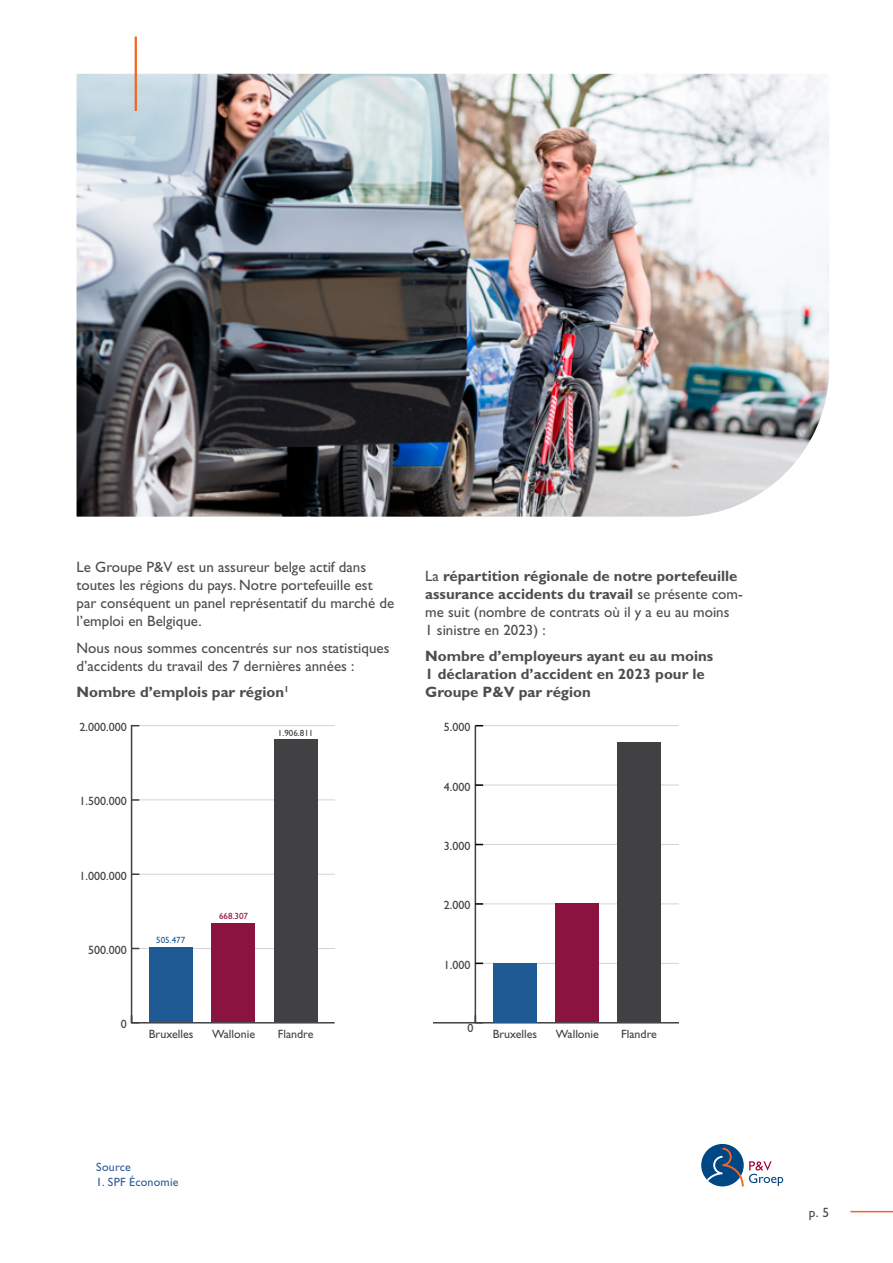
<style>
.page{position:relative;width:893px;height:1263px;background:#fff}
.page>*{position:absolute;margin:0;border:0;box-sizing:border-box;transform-origin:0 0}
.t1{font:15px/18px "Gill Sans Std";color:#4d4d4f}
.t2{font:700 15px/18px "Gill Sans Std";color:#4d4d4f}
.t3{font:13.5px "Gill Sans Std";color:#4d4d4f}
.t4{font:12px "Gill Sans Std";color:#414042}
.t5{font:12px "Gill Sans Std";letter-spacing:.015em;color:#2e5d97}
.t6{font:9px "Gill Sans Std";color:#414042}
.t7{font:9px "Gill Sans Std";color:#8b133f}
.t8{font:9px "Gill Sans Std";color:#205a95}
.s1{font-weight:700}
</style>
<div class="page">
<hr style="left:892px;top:0;width:1px;height:1263px;background:#000">
<img style="left:77px;top:74px;width:752px;height:443px">
<hr style="left:135px;top:37px;width:2px;height:74px;background:#f26522">
<svg style="left:701px;top:1144px;width:82px;height:42px"></svg>
<hr style="left:132px;top:948px;width:203px;height:1px;background:#d1d3d4">
<hr style="left:132px;top:874px;width:203px;height:1px;background:#d1d3d4">
<hr style="left:132px;top:800px;width:203px;height:1px;background:#d1d3d4">
<hr style="left:132px;top:725px;width:203px;height:1px;background:#d1d3d4">
<hr style="left:132px;top:1022px;width:203px;height:1px;background:#414042">
<hr style="left:131px;top:725px;width:1px;height:298px;background:#414042">
<svg style="left:132px;top:873px;width:7px;height:2px"></svg>
<svg style="left:132px;top:799px;width:7px;height:2px"></svg>
<div style="left:274px;top:739px;width:43px;height:283px;background:#414042"></div>
<div style="left:211px;top:923px;width:44px;height:99px;background:#8b133f"></div>
<div style="left:149px;top:948px;width:44px;height:74px;background:#205a95"></div>
<hr style="left:475px;top:963px;width:204px;height:1px;background:#d1d3d4">
<hr style="left:475px;top:904px;width:204px;height:1px;background:#d1d3d4">
<hr style="left:475px;top:844px;width:204px;height:1px;background:#d1d3d4">
<hr style="left:475px;top:725px;width:204px;height:1px;background:#d1d3d4">
<hr style="left:475px;top:785px;width:204px;height:1px;background:#d1d3d4">
<hr style="left:433px;top:1022px;width:246px;height:1px;background:#414042">
<hr style="left:475px;top:726px;width:1px;height:297px;background:#414042">
<svg style="left:475px;top:962px;width:8px;height:2px"></svg>
<svg style="left:475px;top:903px;width:8px;height:2px"></svg>
<svg style="left:475px;top:784px;width:8px;height:2px"></svg>
<div style="left:618px;top:743px;width:43px;height:279px;background:#414042"></div>
<div style="left:555px;top:903px;width:44px;height:119px;background:#8b133f"></div>
<div style="left:493px;top:963px;width:44px;height:59px;background:#205a95"></div>
<hr style="left:850px;top:1211px;width:43px;height:1px;background:#f26522">
<p class="t1" style="left:77px;top:558px;width:319px">Le Groupe P&amp;V est un assureur belge actif dans toutes les régions du pays. Notre portefeuille est par conséquent un panel représentatif du marché de l’emploi en Belgique.</p>
<p class="t1" style="left:77px;top:639px;width:314px">Nous nous sommes concentrés sur nos statistiques d’accidents du travail des 7 dernières années :</p>
<p class="t2" style="left:77px;top:683px;width:214px">Nombre d’emplois par région<sup>1</sup></p>
<p class="t4" style="left:79px;top:720px;width:49px">2.000.000</p>
<p class="t4" style="left:79px;top:794px;width:49px">1.500.000</p>
<p class="t6" style="left:278px;top:727px;width:37px">1.906.811</p>
<p class="t4" style="left:79px;top:869px;width:49px">1.000.000</p>
<p class="t4" style="left:88px;top:943px;width:40px">500.000</p>
<p class="t8" style="left:156px;top:935px;width:30px">505.477</p>
<p class="t7" style="left:219px;top:911px;width:30px">668.307</p>
<p class="t4" style="left:121px;top:1017px;width:7px">0</p>
<p class="t4" style="left:149px;top:1027px;width:46px">Bruxelles</p>
<p class="t4" style="left:212px;top:1027px;width:45px">Wallonie</p>
<p class="t4" style="left:278px;top:1027px;width:37px">Flandre</p>
<p class="t1" style="left:425px;top:567px;width:319px">La <span class="s1">répartition régionale de notre portefeuille assurance accidents du travail</span> se présente com&shy;me suit (nombre de contrats où il y a eu au moins<br>1 sinistre en 2023) :</p>
<p class="t2" style="left:425px;top:647px;width:289px">Nombre d’employeurs ayant eu au moins<br>1 déclaration d’accident en 2023 pour le<br>Groupe P&amp;V par région</p>
<p class="t4" style="left:444px;top:720px;width:28px">5.000</p>
<p class="t4" style="left:444px;top:780px;width:28px">4.000</p>
<p class="t4" style="left:444px;top:839px;width:28px">3.000</p>
<p class="t4" style="left:444px;top:898px;width:28px">2.000</p>
<p class="t4" style="left:444px;top:958px;width:28px">1.000</p>
<p class="t4" style="left:467px;top:1021px;width:7px">0</p>
<p class="t4" style="left:493px;top:1027px;width:46px">Bruxelles</p>
<p class="t4" style="left:556px;top:1027px;width:45px">Wallonie</p>
<p class="t4" style="left:621px;top:1027px;width:37px">Flandre</p>
<p class="t5" style="left:96px;top:1160px;width:36px">Source</p>
<p class="t5" style="left:96px;top:1175px;width:84px">1. SPF Économie</p>
<p class="t3" style="left:809px;top:1204px;width:22px">p. 5</p>
</div>
